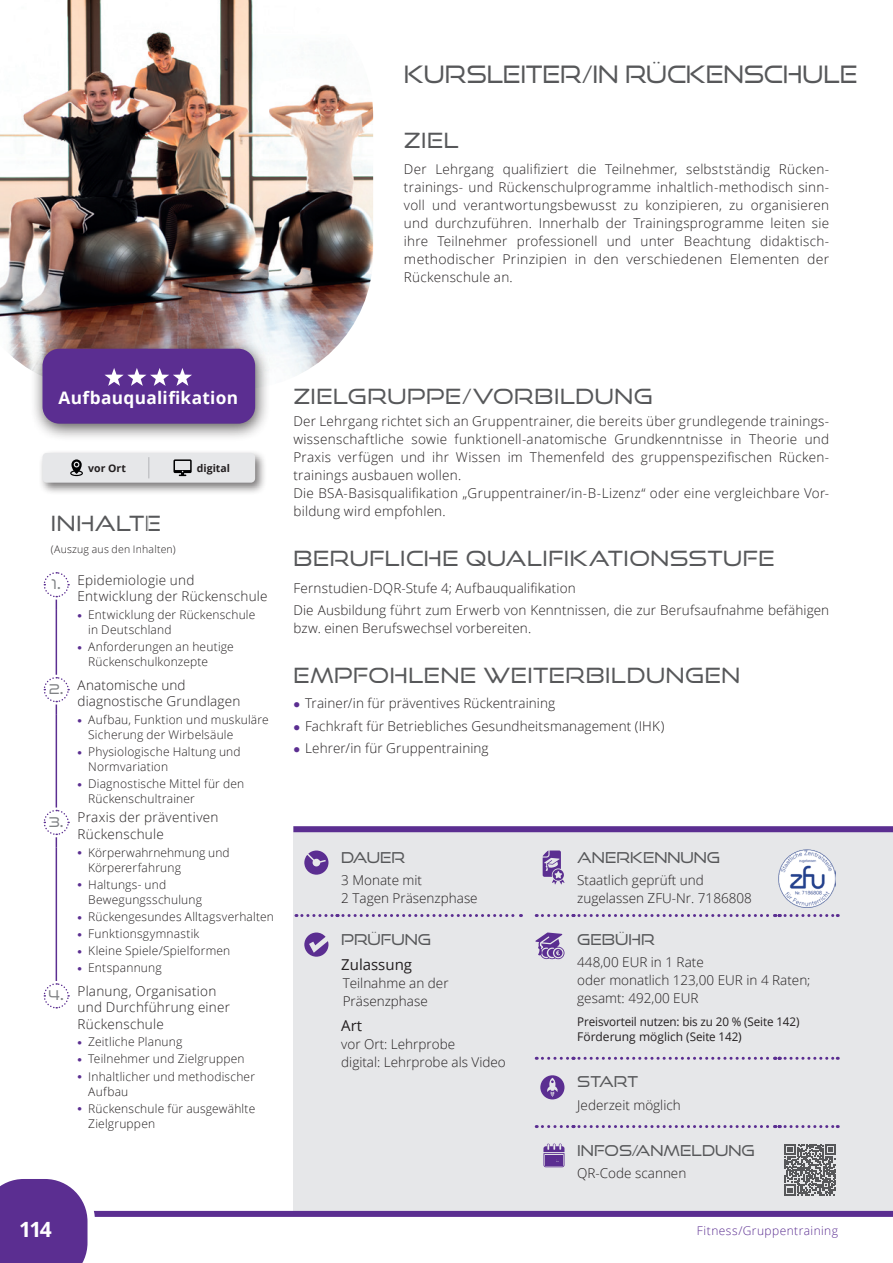
<style>
.page{position:relative;width:893px;height:1263px;background:#fff}
.page>*{position:absolute;margin:0;border:0;box-sizing:border-box;transform-origin:0 0}
.t1{font:24px "Good Times Bk";letter-spacing:-.01em;color:#57585a}
.t2{font:21px "Good Times Bk";letter-spacing:.025em;color:#57585a}
.t3{font:700 21px "Open Sans";color:#fff}
.t4{font:700 17.25px "Open Sans";letter-spacing:.015em;color:#fff}
.t5{font:15px "Good Times Bk";color:#57585a}
.t6{font:15px "Open Sans";color:#231f20}
.t7{font:300 13.5px/18px "Open Sans";letter-spacing:.015em;color:#231f20}
.t8{font:300 12px/15px "Open Sans";letter-spacing:.015em;color:#231f20}
.t9{font:12px/15px "Open Sans";letter-spacing:-.01em;color:#231f20}
.t10{font:300 12px "Open Sans";letter-spacing:.035em;color:#5b2e91}
.t11{font:300 10.5px "Open Sans";letter-spacing:.02em;color:#231f20}
.t12{font:700 10.5px "Open Sans";color:#231f20}
.s1{font-family:"Good Times Bk";font-weight:400;color:#808285}
.s2{font-family:"Good Times Rg";font-weight:700;color:#808285}
</style>
<div class="page">
<img style="left:0;top:0;width:373px;height:374px">
<div style="left:30px;top:338px;width:241px;height:104px;background:#231f20;opacity:.75"></div>
<div style="left:43px;top:349px;width:212px;height:75px;background:#5b2e91;border-radius:17px"></div>
<svg style="left:105px;top:368px;width:87px;height:18px"></svg>
<hr style="left:56px;top:610px;width:1px;height:65px;background:#5b2e91">
<hr style="left:56px;top:715px;width:1px;height:92px;background:#5b2e91">
<hr style="left:56px;top:848px;width:1px;height:133px;background:#5b2e91">
<svg style="left:43px;top:572px;width:27px;height:38px"></svg>
<svg style="left:43px;top:677px;width:27px;height:38px"></svg>
<svg style="left:43px;top:809px;width:27px;height:39px"></svg>
<svg style="left:43px;top:983px;width:27px;height:26px"></svg>
<div style="left:293px;top:826px;width:600px;height:388px;background:#e6e7e9"></div>
<div style="left:293px;top:826px;width:600px;height:6px;background:#5b2e91"></div>
<svg style="left:296px;top:914px;width:225px;height:3px"></svg>
<svg style="left:536px;top:914px;width:302px;height:3px"></svg>
<svg style="left:536px;top:1057px;width:302px;height:3px"></svg>
<svg style="left:536px;top:1125px;width:302px;height:3px"></svg>
<svg style="left:304px;top:850px;width:24px;height:25px"></svg>
<svg style="left:543px;top:850px;width:22px;height:34px"></svg>
<div style="left:775px;top:846px;width:64px;height:65px;border:4px solid #e6e7e9;border-radius:50%"></div>
<img style="left:778px;top:850px;width:58px;height:57px">
<svg style="left:304px;top:932px;width:24px;height:25px"></svg>
<svg style="left:535px;top:932px;width:29px;height:27px"></svg>
<svg style="left:540px;top:1075px;width:24px;height:24px"></svg>
<svg style="left:543px;top:1143px;width:21px;height:24px"></svg>
<svg style="left:784px;top:1144px;width:52px;height:51px"></svg>
<div style="left:39px;top:449px;width:228px;height:46px;background:#231f20;opacity:.6"></div>
<div style="left:43px;top:453px;width:212px;height:30px;background:#e6e7e9;border-radius:4px"></div>
<svg style="left:173px;top:459px;width:19px;height:17px"></svg>
<svg style="left:148px;top:457px;width:1px;height:21px"></svg>
<svg style="left:70px;top:459px;width:13px;height:17px"></svg>
<div style="left:0;top:1211px;width:893px;height:6px;background:#5b2e91"></div>
<svg style="left:0;top:1179px;width:95px;height:84px"></svg>
<h1 class="t1" style="left:404px;top:60px;width:455px">KURSLEITER/IN RÜCKENSCHULE</h1>
<h2 class="t2" style="left:404px;top:127px;width:56px">ZIEL</h2>
<p class="t7" style="left:404px;top:160px;width:427px;text-align:justify">Der Lehrgang qualifiziert die Teilnehmer, selbstständig Rücken&shy;trainings- und Rückenschulprogramme inhaltlich-methodisch sinn&shy;voll und verantwortungsbewusst zu konzipieren, zu organisieren und durchzuführen. Innerhalb der Trainingsprogramme leiten sie ihre Teilnehmer professionell und unter Beachtung didaktisch&shy;methodischer Prinzipien in den verschiedenen Elementen der Rückenschule an.</p>
<p class="t4" style="left:59px;top:386px;width:181px">Aufbauqualifikation</p>
<p class="t12" style="left:88px;top:460px;width:39px">vor Ort</p>
<p class="t12" style="left:197px;top:460px;width:35px">digital</p>
<h2 class="t2" style="left:51px;top:511px;width:112px">INHALTE</h2>
<p class="t11" style="left:51px;top:542px;width:126px">(Auszug aus den Inhalten)</p>
<p class="t7" style="left:78px;top:571px;width:192px;line-height:16.5px;text-indent:-26px"><span class="s1">1</span><span class="s2">.</span> Epidemiologie und<br>Entwicklung der Rückenschule</p>
<p class="t8" style="left:88px;top:607px;width:169px">Entwicklung der Rückenschule in Deutschland</p>
<p class="t8" style="left:88px;top:639px;width:147px">Anforderungen an heutige<br>Rückenschulkonzepte</p>
<p class="t7" style="left:78px;top:676px;width:164px;line-height:16.5px;text-indent:-29px"><span class="s1">2</span><span class="s2">.</span> Anatomische und diagnostische Grundlagen</p>
<p class="t8" style="left:88px;top:712px;width:182px">Aufbau, Funktion und muskuläre<br>Sicherung der Wirbelsäule</p>
<p class="t8" style="left:88px;top:744px;width:154px">Physiologische Haltung und<br>Normvariation</p>
<p class="t8" style="left:88px;top:776px;width:157px">Diagnostische Mittel für den<br>Rückenschultrainer</p>
<p class="t7" style="left:78px;top:809px;width:142px;line-height:16.5px;text-indent:-29px"><span class="s1">3</span><span class="s2">.</span> Praxis der präventiven<br>Rückenschule</p>
<p class="t8" style="left:88px;top:845px;width:143px">Körperwahrnehmung und<br>Körpererfahrung</p>
<p class="t8" style="left:88px;top:877px;width:115px">Haltungs- und<br>Bewegungsschulung</p>
<p class="t8" style="left:88px;top:908px;width:187px;line-height:17.1px">Rückengesundes Alltagsverhalten<br>Funktionsgymnastik<br>Kleine Spiele/Spielformen<br>Entspannung</p>
<p class="t7" style="left:78px;top:982px;width:154px;line-height:16.5px;text-indent:-29px"><span class="s1">4</span><span class="s2">.</span> Planung, Organisation und Durchführung einer<br>Rückenschule</p>
<p class="t8" style="left:88px;top:1033px;width:168px;line-height:17.1px">Zeitliche Planung<br>Teilnehmer und Zielgruppen<br>Inhaltlicher und methodischer</p>
<p class="t8" style="left:88px;top:1082px;width:169px;line-height:17.1px">Aufbau<br>Rückenschule für ausgewählte</p>
<p class="t8" style="left:88px;top:1115px;width:68px">Zielgruppen</p>
<h2 class="t2" style="left:293px;top:383px;width:361px">ZIELGRUPPE/VORBILDUNG</h2>
<p class="t7" style="left:293px;top:412px;width:537px">Der Lehrgang richtet sich an Gruppentrainer, die bereits über grundlegende trainings&shy;wissenschaftliche sowie funktionell-anatomische Grundkenntnisse in Theorie und Praxis verfügen und ihr Wissen im Themenfeld des gruppenspezifischen Rücken&shy;trainings ausbauen wollen.<br>Die BSA-Basisqualifikation „Gruppentrainer/in-B-Lizenz“ oder eine vergleichbare Vor&shy;bildung wird empfohlen.</p>
<h2 class="t2" style="left:293px;top:546px;width:483px">BERUFLICHE QUALIFIKATIONSSTUFE</h2>
<p class="t7" style="left:293px;top:576px;width:537px;line-height:22.2px">Fernstudien-DQR-Stufe 4; Aufbauqualifikation<br>Die Ausbildung führt zum Erwerb von Kenntnissen, die zur Berufsaufnahme befähigen</p>
<p class="t7" style="left:293px;top:619px;width:239px">bzw. einen Berufswechsel vorbereiten.</p>
<h2 class="t2" style="left:293px;top:663px;width:448px">EMPFOHLENE WEITERBILDUNGEN</h2>
<p class="t7" style="left:305px;top:692px;width:361px;line-height:22.2px">Trainer/in für präventives Rückentraining<br>Fachkraft für Betriebliches Gesundheitsmanagement (IHK)<br>Lehrer/in für Gruppentraining</p>
<p class="t5" style="left:341px;top:848px;width:65px">DAUER</p>
<p class="t7" style="left:341px;top:870px;width:138px">3 Monate mit<br>2 Tagen Präsenzphase</p>
<p class="t5" style="left:341px;top:930px;width:91px">PRÜFUNG</p>
<p class="t6" style="left:341px;top:954px;width:72px">Zulassung</p>
<p class="t7" style="left:343px;top:973px;width:107px">Teilnahme an der<br>Präsenzphase</p>
<p class="t6" style="left:341px;top:1015px;width:22px">Art</p>
<p class="t7" style="left:341px;top:1035px;width:166px">vor Ort: Lehrprobe<br>digital: Lehrprobe als Video</p>
<p class="t5" style="left:577px;top:848px;width:144px">ANERKENNUNG</p>
<p class="t7" style="left:577px;top:870px;width:176px">Staatlich geprüft und zugelassen ZFU-Nr. 7186808</p>
<p class="t5" style="left:577px;top:930px;width:79px">GEBÜHR</p>
<p class="t7" style="left:577px;top:952px;width:235px">448,00 EUR in 1 Rate<br>oder monatlich 123,00 EUR in 4 Raten; gesamt: 492,00 EUR</p>
<p class="t9" style="left:577px;top:1014px;width:224px">Preisvorteil nutzen: bis zu 20 % (Seite 142)<br>Förderung möglich (Seite 142)</p>
<p class="t5" style="left:577px;top:1073px;width:62px">START</p>
<p class="t7" style="left:577px;top:1095px;width:105px">Jederzeit möglich</p>
<p class="t5" style="left:577px;top:1141px;width:179px">INFOS/ANMELDUNG</p>
<p class="t7" style="left:577px;top:1163px;width:111px">QR-Code scannen</p>
<h2 class="t3" style="left:19px;top:1214px;width:34px">114</h2>
<p class="t10" style="left:697px;top:1222px;width:143px">Fitness/Gruppentraining</p>
</div>
